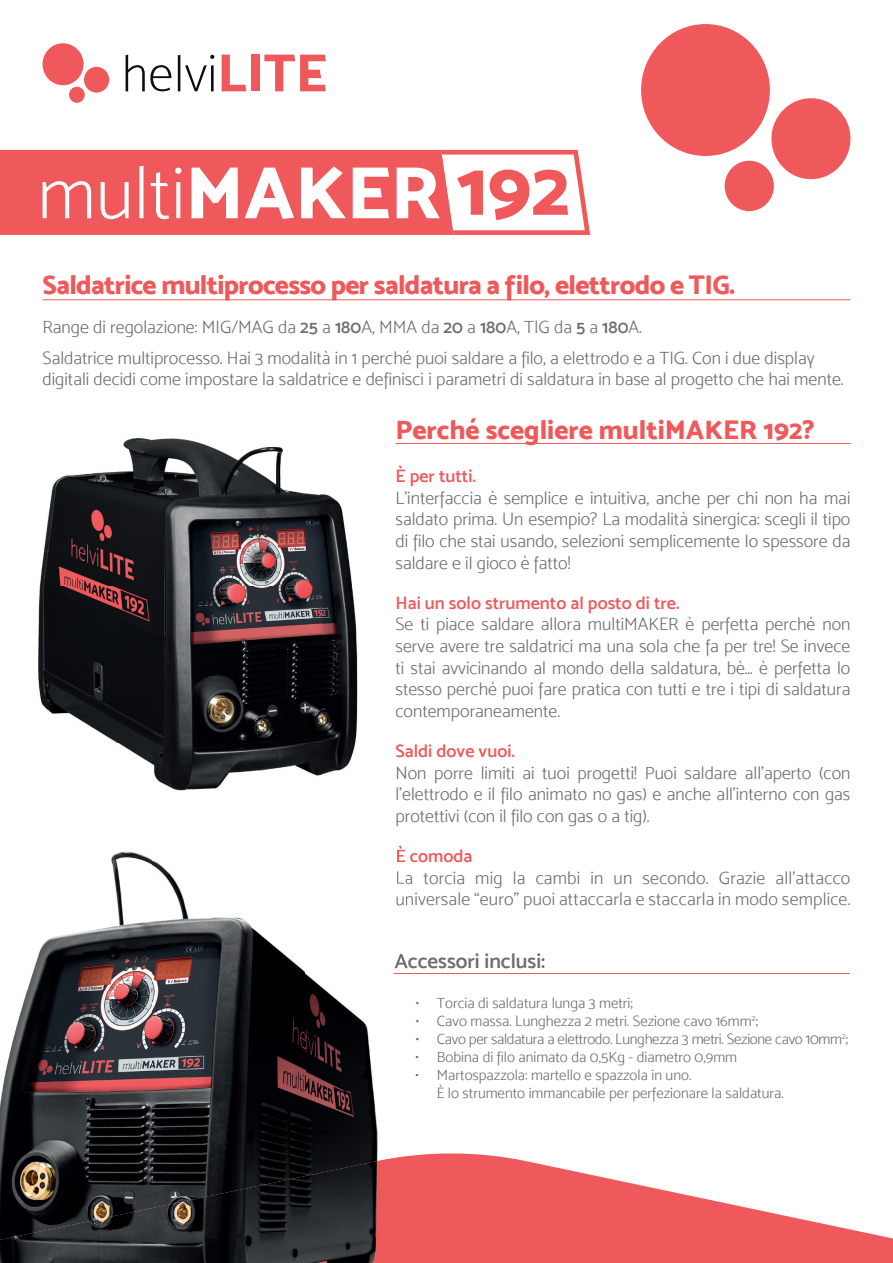
<style>
.page{position:relative;width:893px;height:1263px;background:#fff}
.page>*{position:absolute;margin:0;border:0;box-sizing:border-box;transform-origin:0 0}
.t1{font:78px "Mosk Extra Bold 800";color:#f0595b}
.t2{font:27px "Mosk Extra Bold 800";letter-spacing:-.025em;color:#f0595b}
.t3{font:27px "Mosk Extra Bold 800";color:#f0595b}
.t4{font:21px "Mosk Semi Bold 600";color:#6c6d70}
.t5{font:18px/21.6px "Mosk Light 300";color:#6c6d70;text-align:justify}
.t6{font:18px "Mosk Semi Bold 600";color:#ee5b5c}
.t7{font:15px/18px "Mosk Light 300";color:#6c6d70}
.t8{font:15px "Mosk Light 300";letter-spacing:-.02em;color:#6c6d70}
.s1{font-family:"Mosk Semi Bold 600"}
</style>
<div class="page">
<svg style="left:407px;top:1153px;width:486px;height:110px;fill:#f0595b"></svg>
<svg style="left:126px;top:55px;width:45px;height:36px"></svg>
<svg style="left:178px;top:55px;width:36px;height:36px"></svg>
<svg style="left:222px;top:55px;width:24px;height:36px"></svg>
<div style="left:251px;top:55px;width:8px;height:36px;background:#f0595b"></div>
<svg style="left:264px;top:55px;width:62px;height:36px"></svg>
<div style="left:84px;top:67px;width:25px;height:26px;background:#f0595b;border-radius:50%"></div>
<div style="left:69px;top:87px;width:16px;height:16px;background:#f0595b;border-radius:50%"></div>
<div style="left:43px;top:43px;width:41px;height:42px;background:#f0595b;border-radius:50%"></div>
<div style="left:771px;top:98px;width:79px;height:81px;background:#f0595b;border-radius:50%"></div>
<div style="left:725px;top:161px;width:49px;height:50px;background:#f0595b;border-radius:50%"></div>
<div style="left:641px;top:24px;width:129px;height:132px;background:#f0595b;border-radius:50%"></div>
<svg style="left:0;top:150px;width:590px;height:85px"></svg>
<img style="left:38px;top:438px;width:320px;height:353px">
<hr style="left:43px;top:300px;width:807px;height:1px;background:#f0595b">
<hr style="left:394px;top:973px;width:455px;height:1px;background:#f0595b">
<hr style="left:395px;top:443px;width:455px;height:1px;background:#f0595b">
<img style="left:0;top:851px;width:305px;height:289px">
<img style="left:305px;top:845px;width:102px;height:311px">
<img style="left:0;top:1140px;width:254px;height:78px">
<img style="left:254px;top:1140px;width:51px;height:36px">
<img style="left:101px;top:1176px;width:204px;height:87px">
<img style="left:305px;top:1156px;width:102px;height:107px">
<img style="left:0;top:1218px;width:102px;height:45px">
<img style="left:395px;top:953px;width:12px;height:15px">
<img style="left:397px;top:846px;width:10px;height:16px">
<img style="left:397px;top:871px;width:10px;height:17px">
<img style="left:397px;top:892px;width:10px;height:17px">
<svg style="left:394px;top:973px;width:13px;height:1px"></svg>
<h1 class="t1" style="left:456px;top:140px;width:115px">192</h1>
<h2 class="t2" style="left:43px;top:268px;width:694px">Saldatrice multiprocesso per saldatura a filo, elettrodo e TIG.</h2>
<p class="t5" style="left:43px;top:312px;width:774px;line-height:30.6px">Range di regolazione: MIG/MAG da <span class="s1">25</span> a <span class="s1">180</span>A, MMA da <span class="s1">20</span> a <span class="s1">180</span>A, TIG da <span class="s1">5</span> a <span class="s1">180</span>A.<br>Saldatrice multiprocesso. Hai 3 modalità in 1 perché puoi saldare a filo, a elettrodo e a TIG. Con i due display</p>
<p class="t5" style="left:43px;top:368px;width:803px">digitali decidi come impostare la saldatrice e definisci i parametri di saldatura in base al progetto che hai mente.</p>
<h2 class="t3" style="left:395px;top:413px;width:421px">Perché scegliere multiMAKER 192?</h2>
<p class="t6" style="left:395px;top:465px;width:82px">È per tutti.</p>
<p class="t5" style="left:395px;top:487px;width:456px">L’interfaccia è semplice e intuitiva, anche per chi non ha mai saldato prima. Un esempio? La modalità sinergica: scegli il tipo di filo che stai usando, selezioni semplicemente lo spessore da saldare e il gioco è fatto!</p>
<p class="t6" style="left:395px;top:592px;width:286px">Hai un solo strumento al posto di tre.</p>
<p class="t5" style="left:395px;top:613px;width:456px">Se ti piace saldare allora multiMAKER è perfetta perché non serve avere tre saldatrici ma una sola che fa per tre! Se invece ti stai avvicinando al mondo della saldatura, bè… è perfetta lo stesso perché puoi fare pratica con tutti e tre i tipi di saldatura contemporaneamente.</p>
<p class="t6" style="left:395px;top:740px;width:121px">Saldi dove vuoi.</p>
<p class="t5" style="left:395px;top:762px;width:456px">Non porre limiti ai tuoi progetti! Puoi saldare all’aperto (con l’elettrodo e il filo animato no gas) e anche all’interno con gas protettivi (con il filo con gas o a tig).</p>
<p class="t6" style="left:395px;top:845px;width:78px">È comoda</p>
<p class="t5" style="left:395px;top:867px;width:456px">La torcia mig la cambi in un secondo. Grazie all’attacco universale “euro” puoi attaccarla e staccarla in modo semplice.</p>
<p class="t4" style="left:394px;top:948px;width:152px">Accessori inclusi:</p>
<p class="t7" style="left:416px;top:994px;width:219px">• Torcia di saldatura lunga 3 metri;</p>
<p class="t7" style="left:416px;top:1012px;width:344px">• Cavo massa. Lunghezza 2 metri. Sezione cavo 16mm<sup>2</sup>;</p>
<p class="t8" style="left:416px;top:1030px;width:434px">• Cavo per saldatura a elettrodo. Lunghezza 3 metri. Sezione cavo 10mm<sup>2</sup>;</p>
<p class="t7" style="left:416px;top:1048px;width:323px">• Bobina di filo animato da 0,5Kg - diametro 0,9mm</p>
<p class="t7" style="left:437px;top:1066px;width:348px;text-indent:-21px">• Martospazzola: martello e spazzola in uno.<br>È lo strumento immancabile per perfezionare la saldatura.</p>
</div>
